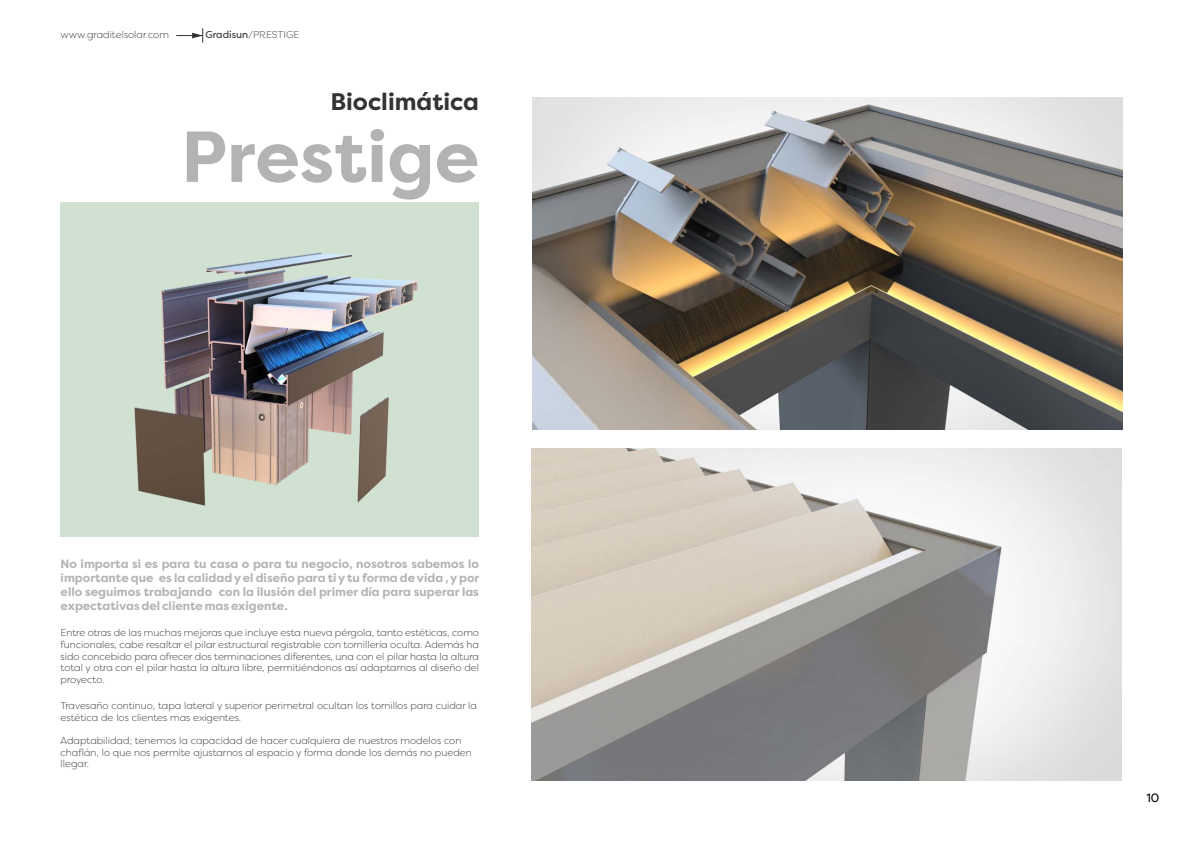
<style>
.page{position:relative;width:1191px;height:842px;background:#fff}
.page>*{position:absolute;margin:0;border:0;box-sizing:border-box;transform-origin:0 0}
.t1{font:700 72px "Filson Pro";color:#b3b3b3}
.t2{font:700 24px "Filson Pro";color:#333}
.t3{font:700 12px/14.1px "Filson Pro";color:#b3b3b3;text-align:justify}
.t4{font:12px "Filson Pro";color:#000}
.t5{font:300 10px/11.7px "Filson Pro";color:#333}
.s1{font-weight:400}
</style>
<div class="page">
<img style="left:532px;top:98px;width:590px;height:332px">
<img style="left:531px;top:449px;width:590px;height:332px">
<div style="left:61px;top:203px;width:418px;height:334px;background:#d1e1d1"></div>
<svg style="left:176px;top:28px;width:27px;height:15px"></svg>
<img style="left:134px;top:252px;width:284px;height:254px">
<p class="t5" style="left:61px;top:30px;width:110px">www.graditelsolar.com</p>
<p class="t5" style="left:205px;top:30px;width:95px"><span class="s1">Gradisun</span>/PRESTIGE</p>
<h2 class="t2" style="left:330px;top:92px;width:150px">Bioclimática</h2>
<h1 class="t1" style="left:181px;top:130px;width:300px">Prestige</h1>
<p class="t3" style="left:61px;top:558px;width:420px">No importa si es para tu casa o para tu negocio, nosotros sabemos lo importante que es la calidad y el diseño para ti y tu forma de vida , y por ello seguimos trabajando con la ilusión del primer día para superar las expectativas del cliente mas exigente.</p>
<p class="t5" style="left:61px;top:628px;width:420px;text-align:justify">Entre otras de las muchas mejoras que incluye esta nueva pérgola, tanto estéticas, como funcionales, cabe resaltar el pilar estructural registrable con tornillería oculta. Además ha sido concebido para ofrecer dos terminaciones diferentes, una con el pilar hasta la altura total y otra con el pilar hasta la altura libre, permitiéndonos así adaptarnos al diseño del proyecto.</p>
<p class="t5" style="left:61px;top:701px;width:418px">Travesaño continuo, tapa lateral y superior perimetral ocultan los tornillos para cuidar la estética de los clientes mas exigentes.</p>
<p class="t5" style="left:61px;top:736px;width:413px">Adaptabilidad; tenemos la capacidad de hacer cualquiera de nuestros modelos con chaflán, lo que nos permite ajustarnos al espacio y forma donde los demás no pueden llegar.</p>
<p class="t4" style="left:1146px;top:793px;width:14px">10</p>
</div>
